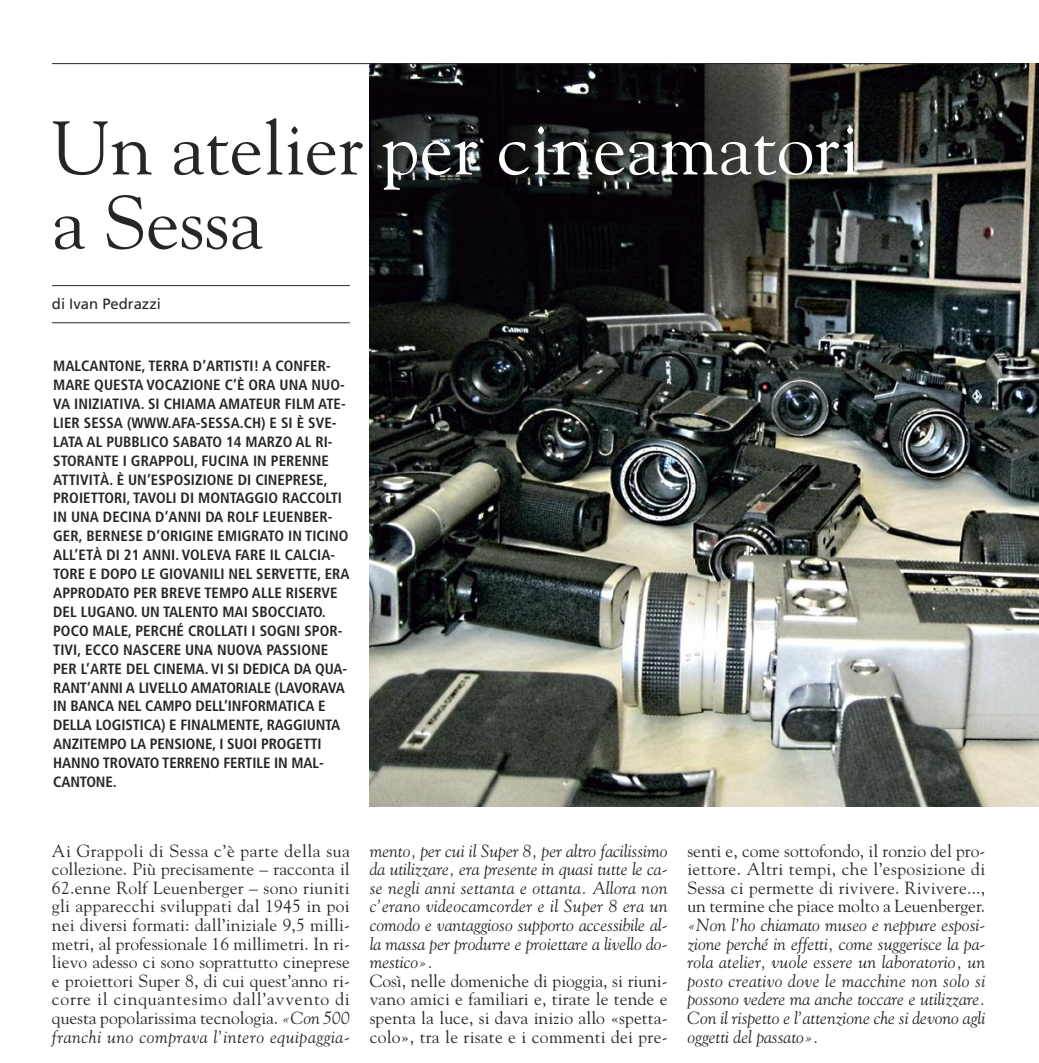
<style>
.page{position:relative;width:1039px;height:1063px;background:#fff}
.page>*{position:absolute;margin:0;border:0;box-sizing:border-box;transform-origin:0 0}
.t1{font:75.25px/74.4px "Goudy";color:#272627}
.t2{font:17.5px/18.6px "Goudy";letter-spacing:.005em;color:#272627;text-align:justify}
.t3{font:italic 17.5px/18.6px "Goudy";color:#272627;text-align:justify}
.t4{font:700 condensed 14.88px/18.9px "Frutiger";letter-spacing:.005em;color:#272627}
.t5{font:14.88px "Frutiger";color:#272627}
.s1{color:#fff}
.s2{font-style:italic}
</style>
<div class="page">
<img style="left:369px;top:64px;width:669px;height:742px">
<hr style="left:52px;top:63px;width:933px;height:1px;background:#272627">
<hr style="left:52px;top:285px;width:298px;height:1px;background:#272627">
<hr style="left:52px;top:322px;width:298px;height:1px;background:#272627">
<h1 class="t1" style="left:52px;top:111px;width:809px">Un atelier <span class="s1">per cineamatori </span>a Sessa</h1>
<p class="t5" style="left:52px;top:298px;width:110px">di Ivan Pedrazzi</p>
<p class="t4" style="left:53px;top:358px;width:298px">MALCANTONE, TERRA D’ARTISTI! A CONFER-MARE QUESTA VOCAZIONE C’È ORA UNA NUO-VA INIZIATIVA. SI CHIAMA AMATEUR FILM ATE-LIER SESSA (WWW.AFA-SESSA.CH) E SI È SVE-LATA AL PUBBLICO SABATO 14 MARZO AL RI-STORANTE I GRAPPOLI, FUCINA IN PERENNE ATTIVITÀ. È UN’ESPOSIZIONE DI CINEPRESE, PROIETTORI, TAVOLI DI MONTAGGIO RACCOLTI IN UNA DECINA D’ANNI DA ROLF LEUENBER-GER, BERNESE D’ORIGINE EMIGRATO IN TICINO ALL’ETÀ DI 21 ANNI. VOLEVA FARE IL CALCIA-TORE E DOPO LE GIOVANILI NEL SERVETTE, ERA APPRODATO PER BREVE TEMPO ALLE RISERVE DEL LUGANO. UN TALENTO MAI SBOCCIATO.<br>POCO MALE, PERCHÉ CROLLATI I SOGNI SPOR-TIVI, ECCO NASCERE UNA NUOVA PASSIONE PER L’ARTE DEL CINEMA. VI SI DEDICA DA QUA-RANT’ANNI A LIVELLO AMATORIALE (LAVORAVA IN BANCA NEL CAMPO DELL’INFORMATICA E DELLA LOGISTICA) E FINALMENTE, RAGGIUNTA ANZITEMPO LA PENSIONE, I SUOI PROGETTI HANNO TROVATO TERRENO FERTILE IN MAL-CANTONE.</p>
<p class="t2" style="left:52px;top:841px;width:299px">Ai Grappoli di Sessa c’è parte della sua collezione. Più precisamente – racconta il 62.enne Rolf Leuenberger – sono riuniti gli apparecchi sviluppati dal 1945 in poi nei diversi formati: dall’iniziale 9,5 milli&shy;metri, al professionale 16 millimetri. In ri&shy;lievo adesso ci sono soprattutto cineprese e proiettori Super 8, di cui quest’anno ri&shy;corre il cinquantesimo dall’avvento di questa popolarissima tecnologia. <span class="s2">«Con 500 franchi uno comprava l’intero equipaggia-</span></p>
<p class="t3" style="left:369px;top:841px;width:299px">mento, per cui il Super 8, per altro facilissimo da utilizzare, era presente in quasi tutte le ca&shy;se negli anni settanta e ottanta. Allora non c’erano videocamcorder e il Super 8 era un comodo e vantaggioso supporto accessibile al&shy;la massa per produrre e proiettare a livello do&shy;mestico».</p>
<p class="t2" style="left:369px;top:971px;width:299px">Così, nelle domeniche di pioggia, si riuni&shy;vano amici e familiari e, tirate le tende e spenta la luce, si dava inizio allo «spetta&shy;colo», tra le risate e i commenti dei pre-</p>
<p class="t2" style="left:687px;top:841px;width:299px">senti e, come sottofondo, il ronzio del pro&shy;iettore. Altri tempi, che l’esposizione di Sessa ci permette di rivivere. Rivivere..., un termine che piace molto a Leuenberger.</p>
<p class="t3" style="left:687px;top:915px;width:299px">«Non l’ho chiamato museo e neppure esposi&shy;zione perché in effetti, come suggerisce la pa&shy;rola atelier, vuole essere un laboratorio, un posto creativo dove le macchine non solo si possono vedere ma anche toccare e utilizzare.<br>Con il rispetto e l’attenzione che si devono agli oggetti del passato».</p>
</div>
